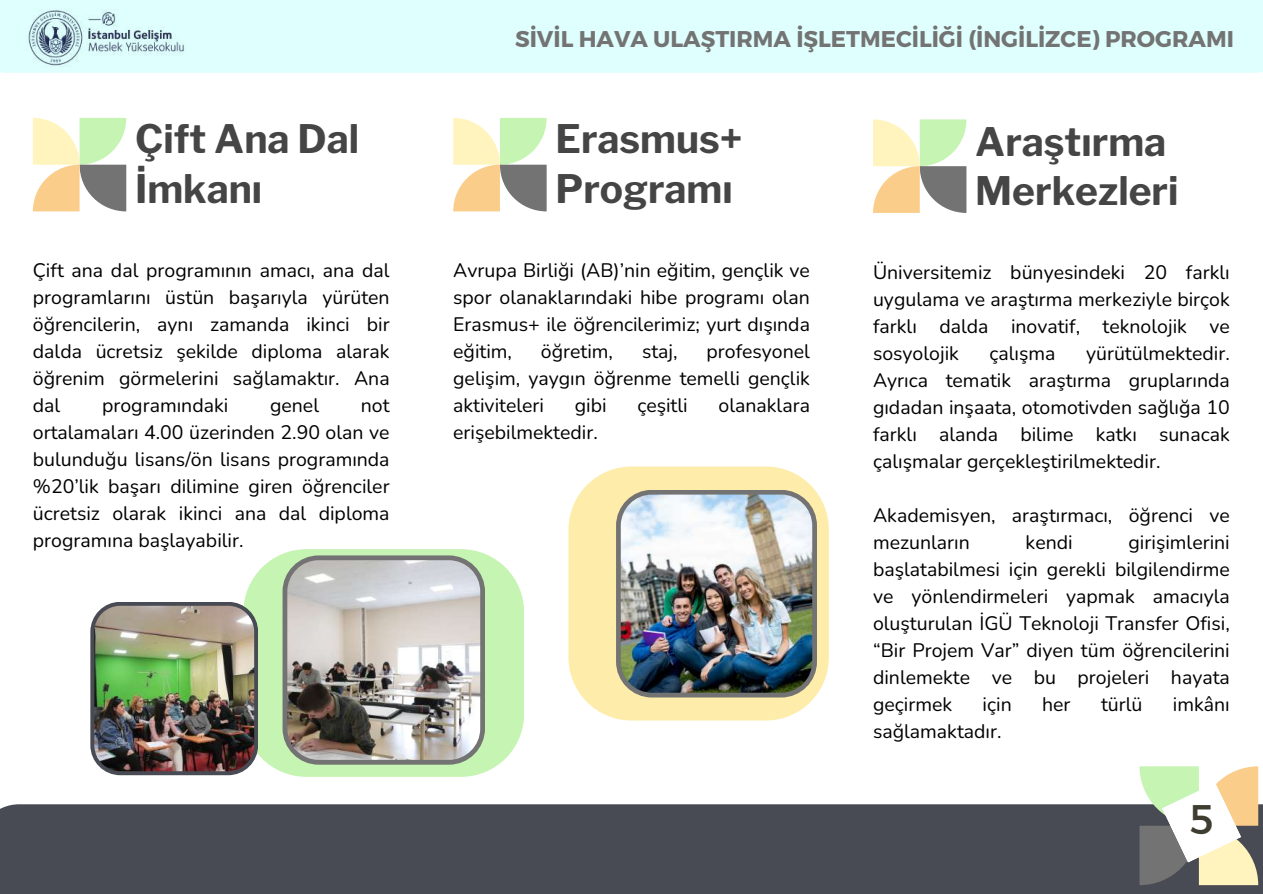
<style>
.page{position:relative;width:1263px;height:894px;background:#fff}
.page>*{position:absolute;margin:0;border:0;box-sizing:border-box;transform-origin:0 0}
.t1{font:41.25px "Montserrat";color:#3e3d2f}
.t2{font:700 39px/49.5px "Libre Franklin";color:#454545}
.t3{font:700 22.8px "Montserrat";color:#737373}
.t4{font:19.5px/27px "Nunito";color:#000;text-align:justify}
</style>
<div class="page">
<svg style="left:33px;top:118px;width:93px;height:93px"></svg>
<div style="left:0;top:0;width:1263px;height:73px;background:#defffd"></div>
<div style="left:0;top:804px;width:1263px;height:89px;background:#484b53"></div>
<svg style="left:453px;top:118px;width:94px;height:93px"></svg>
<svg style="left:873px;top:119px;width:93px;height:94px"></svg>
<svg style="left:1139px;top:766px;width:119px;height:118px"></svg>
<svg style="left:568px;top:466px;width:261px;height:254px;background:#fdefb5"></svg>
<img style="left:616px;top:489px;width:201px;height:208px">
<svg style="left:244px;top:549px;width:280px;height:227px;fill:#c6f4b2"></svg>
<img style="left:283px;top:555px;width:226px;height:209px">
<img style="left:90px;top:601px;width:168px;height:174px">
<img style="left:28px;top:10px;width:156px;height:56px">
<p class="t3" style="left:515px;top:24px;width:720px">SİVİL HAVA ULAŞTIRMA İŞLETMECİLİĞİ (İNGİLİZCE) PROGRAMI</p>
<h2 class="t2" style="left:135px;top:115px;width:226px">Çift Ana Dal<br>İmkanı</h2>
<h2 class="t2" style="left:555px;top:115px;width:189px">Erasmus+<br>Programı</h2>
<p class="t4" style="left:33px;top:257px;width:358px">Çift ana dal programının amacı, ana dal programlarını üstün başarıyla yürüten öğrencilerin, aynı zamanda ikinci bir dalda ücretsiz şekilde diploma alarak öğrenim görmelerini sağlamaktır. Ana dal</p>
<p class="t4" style="left:102px;top:392px;width:125px">programındaki</p>
<p class="t4" style="left:270px;top:392px;width:51px">genel</p>
<p class="t4" style="left:33px;top:392px;width:358px;text-indent:328px">not ortalamaları 4.00 üzerinden 2.90 olan ve bulunduğu lisans/ön lisans programında %20’lik başarı dilimine giren öğrenciler ücretsiz olarak ikinci ana dal diploma programına başlayabilir.</p>
<p class="t4" style="left:453px;top:257px;width:358px">Avrupa Birliği (AB)’nin eğitim, gençlik ve spor olanaklarındaki hibe programı olan Erasmus+ ile öğrencilerimiz; yurt dışında eğitim,</p>
<p class="t4" style="left:541px;top:338px;width:74px">öğretim,</p>
<p class="t4" style="left:642px;top:338px;width:37px">staj,</p>
<p class="t4" style="left:453px;top:338px;width:358px;text-indent:253px">profesyonel gelişim, yaygın öğrenme temelli gençlik aktiviteleri</p>
<p class="t4" style="left:575px;top:392px;width:31px">gibi</p>
<p class="t4" style="left:637px;top:392px;width:49px">çeşitli</p>
<p class="t4" style="left:718px;top:392px;width:93px">olanaklara</p>
<p class="t4" style="left:453px;top:419px;width:146px">erişebilmektedir.</p>
<h2 class="t2" style="left:975px;top:117px;width:201px">Araştırma<br>Merkezleri</h2>
<p class="t4" style="left:873px;top:259px;width:358px">Üniversitemiz bünyesindeki 20 farklı uygulama ve araştırma merkeziyle birçok farklı dalda inovatif, teknolojik ve sosyolojik</p>
<p class="t4" style="left:873px;top:340px;width:358px;text-indent:213px">yürütülmektedir.<br>Ayrıca tematik araştırma gruplarında gıdadan inşaata, otomotivden sağlığa 10 farklı alanda bilime katkı sunacak çalışmalar gerçekleştirilmektedir.</p>
<p class="t4" style="left:873px;top:502px;width:358px">Akademisyen, araştırmacı, öğrenci ve mezunların</p>
<p class="t4" style="left:989px;top:340px;width:68px">çalışma</p>
<p class="t4" style="left:873px;top:529px;width:358px;text-align:left;text-indent:255px">girişimlerini başlatabilmesi için gerekli bilgilendirme ve yönlendirmeleri yapmak amacıyla oluşturulan İGÜ Teknoloji Transfer Ofisi, “Bir Projem Var” diyen tüm öğrencilerini dinlemekte ve bu projeleri hayata geçirmek</p>
<p class="t4" style="left:1026px;top:529px;width:46px">kendi</p>
<p class="t4" style="left:983px;top:691px;width:31px">için</p>
<p class="t4" style="left:1042px;top:691px;width:30px">her</p>
<p class="t4" style="left:1101px;top:691px;width:43px">türlü</p>
<p class="t4" style="left:1173px;top:691px;width:58px">imkânı</p>
<p class="t4" style="left:873px;top:718px;width:130px">sağlamaktadır.</p>
<h1 class="t1" style="left:1190px;top:792px;width:25px">5</h1>
</div>
